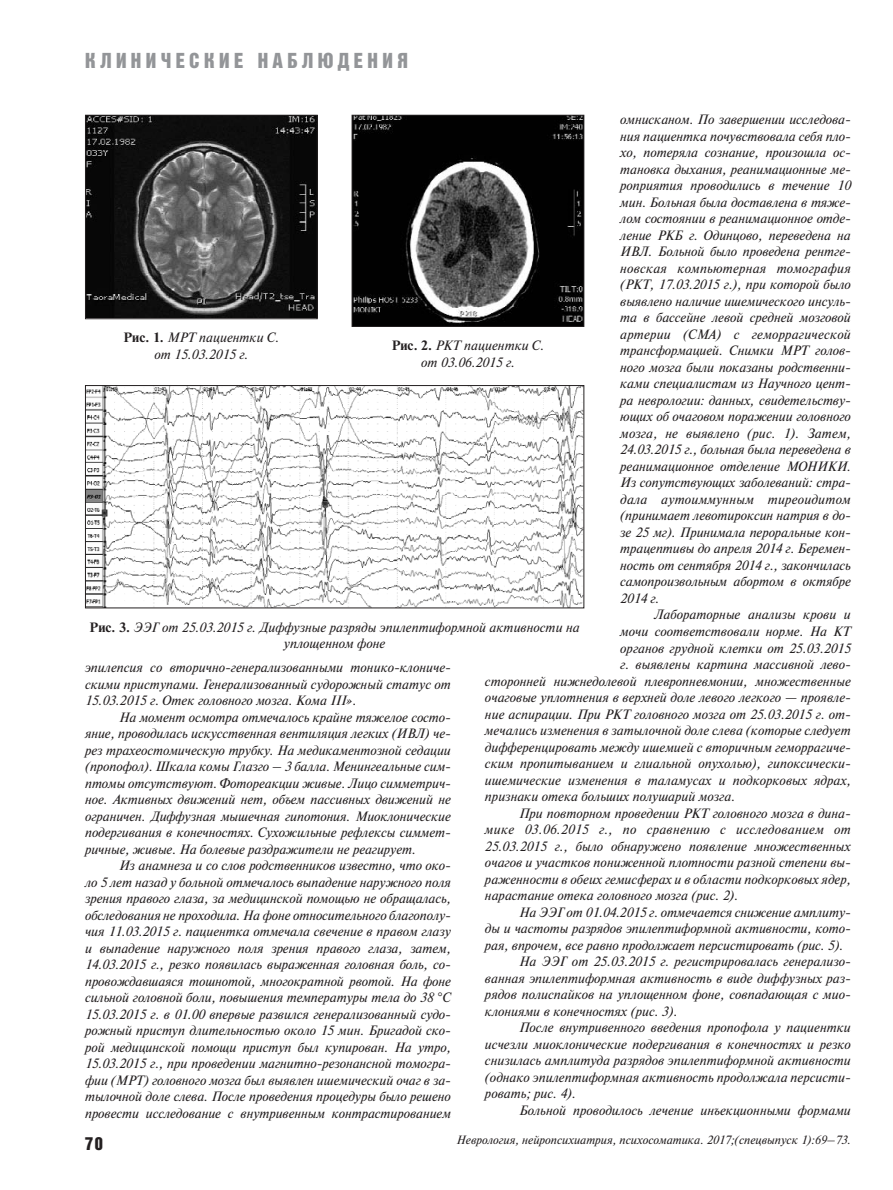
<style>
.page{position:relative;width:893px;height:1190px;background:#fff}
.page>*{position:absolute;margin:0;border:0;box-sizing:border-box;transform-origin:0 0}
.t1{font:21px "Bastion Kontrast";letter-spacing:.21em;color:#939598}
.t2{font:18px "Bastion Kontrast";color:#231f20}
.t3{font:italic 13.5px/16.5px "Newton C";color:#231f20;text-align:justify}
.t4{font:italic 13.5px "Newton C";letter-spacing:.02em;color:#231f20}
.t5{font:italic 12px "Newton C";color:#231f20}
.s1{font-weight:700;font-style:normal}
</style>
<div class="page">
<img style="left:87px;top:117px;width:228px;height:200px">
<div style="left:85px;top:115px;width:232px;height:204px;border:1px solid #231f20"></div>
<img style="left:353px;top:117px;width:229px;height:208px">
<div style="left:351px;top:115px;width:233px;height:212px;border:1px solid #231f20"></div>
<img style="left:87px;top:387px;width:495px;height:219px">
<div style="left:85px;top:385px;width:499px;height:223px;border:1px solid #231f20"></div>
<h1 class="t1" style="left:85px;top:53px;width:324px">КЛИНИЧЕСКИЕ НАБЛЮДЕНИЯ</h1>
<p class="t3" style="left:620px;top:113px;width:232px">омнисканом. По завершении исследова&shy;ния пациентка почувствовала себя пло&shy;хо, потеряла сознание, произошла ос&shy;тановка дыхания, реанимационные ме&shy;роприятия проводились в течение 10 мин. Больная была доставлена в тяже&shy;лом состоянии в реанимационное отде&shy;ление РКБ г. Одинцово, переведена на ИВЛ. Больной было проведена рентге&shy;новская компьютерная томография (РКТ, 17.03.2015 г.), при которой было выявлено наличие ишемического инсуль&shy;та в бассейне левой средней мозговой артерии (СМА) с геморрагической трансформацией. Снимки МРТ голов&shy;ного мозга были показаны родственни&shy;ками специалистам из Научного цент&shy;ра неврологии: данных, свидетельству&shy;ющих об очаговом поражении головного мозга, не выявлено (рис. 1). Затем, 24.03.2015 г., больная была переведена в реанимационное отделение МОНИКИ.<br>Из сопутствующих заболеваний: стра&shy;дала аутоиммунным тиреоидитом (принимает левотироксин натрия в до&shy;зе 25 мг). Принимала пероральные кон&shy;трацептивы до апреля 2014 г. Беремен&shy;ность от сентября 2014 г., закончилась самопроизвольным абортом в октябре 2014 г.</p>
<p class="t3" style="left:654px;top:608px;width:198px">Лабораторные анализы крови и</p>
<p class="t3" style="left:620px;top:624px;width:232px">мочи соответствовали норме. На КТ</p>
<p class="t3" style="left:620px;top:641px;width:232px">органов грудной клетки от 25.03.2015</p>
<p class="t3" style="left:620px;top:657px;width:232px">г. выявлены картина массивной лево-</p>
<p class="t3" style="left:485px;top:674px;width:367px">сторонней нижнедолевой плевропневмонии, множественные</p>
<p class="t3" style="left:485px;top:690px;width:367px">очаговые уплотнения в верхней доле левого легкого — проявле-</p>
<p class="t3" style="left:485px;top:707px;width:367px">ние аспирации. При РКТ головного мозга от 25.03.2015 г. от-</p>
<p class="t3" style="left:485px;top:723px;width:367px">мечались изменения в затылочной доле слева (которые следует</p>
<p class="t3" style="left:485px;top:740px;width:367px">дифференцировать между ишемией с вторичным геморрагиче-</p>
<p class="t3" style="left:485px;top:756px;width:367px">ским пропитыванием и глиальной опухолью), гипоксически-</p>
<p class="t3" style="left:485px;top:773px;width:367px">ишемические изменения в таламусах и подкорковых ядрах,</p>
<p class="t3" style="left:485px;top:789px;width:251px">признаки отека больших полушарий мозга.</p>
<p class="t3" style="left:519px;top:806px;width:333px">При повторном проведении РКТ головного мозга в дина-</p>
<p class="t4" style="left:485px;top:824px;width:367px">мике 03.06.2015 г., по сравнению с исследованием от</p>
<p class="t3" style="left:485px;top:839px;width:367px">25.03.2015 г., было обнаружено появление множественных</p>
<p class="t3" style="left:485px;top:855px;width:367px">очагов и участков пониженной плотности разной степени вы-</p>
<p class="t3" style="left:485px;top:872px;width:367px">раженности в обеих гемисферах и в области подкорковых ядер,</p>
<p class="t3" style="left:485px;top:888px;width:255px">нарастание отека головного мозга (рис. 2).</p>
<p class="t3" style="left:519px;top:905px;width:333px">На ЭЭГ от 01.04.2015 г. отмечается снижение амплиту-</p>
<p class="t3" style="left:485px;top:921px;width:367px">ды и частоты разрядов эпилептиформной активности, кото-</p>
<p class="t3" style="left:485px;top:938px;width:360px">рая, впрочем, все равно продолжает персистировать (рис. 5).</p>
<p class="t3" style="left:519px;top:954px;width:333px">На ЭЭГ от 25.03.2015 г. регистрировалась генерализо-</p>
<p class="t3" style="left:485px;top:971px;width:367px">ванная эпилептиформная активность в виде диффузных раз-</p>
<p class="t3" style="left:485px;top:987px;width:367px">рядов полиспайков на уплощенном фоне, совпадающая с мио-</p>
<p class="t3" style="left:485px;top:1004px;width:194px">клониями в конечностях (рис. 3).</p>
<p class="t3" style="left:519px;top:1020px;width:333px">После внутривенного введения пропофола у пациентки</p>
<p class="t3" style="left:485px;top:1037px;width:367px">исчезли миоклонические подергивания в конечностях и резко</p>
<p class="t3" style="left:485px;top:1053px;width:367px">снизилась амплитуда разрядов эпилептиформной активности</p>
<p class="t3" style="left:485px;top:1070px;width:367px">(однако эпилептиформная активность продолжала персисти-</p>
<p class="t3" style="left:485px;top:1086px;width:92px">ровать; рис. 4).</p>
<p class="t3" style="left:519px;top:1103px;width:333px">Больной проводилось лечение инъекционными формами</p>
<p class="t3" style="left:124px;top:331px;width:157px;text-align:center"><span class="s1">Рис. 1.</span> МРТ пациентки С. от 15.03.2015 г.</p>
<p class="t3" style="left:392px;top:338px;width:154px;text-align:center"><span class="s1">Рис. 2.</span> РКТ пациентки С. от 03.06.2015 г.</p>
<p class="t3" style="left:90px;top:620px;width:491px;text-align:center"><span class="s1">Рис. 3.</span> ЭЭГ от 25.03.2015 г. Диффузные разряды эпилептиформной активности на уплощенном фоне</p>
<p class="t3" style="left:85px;top:660px;width:367px">эпилепсия со вторично-генерализованными тонико-клониче&shy;скими приступами. Генерализованный судорожный статус от 15.03.2015 г. Отек головного мозга. Кома III».</p>
<p class="t3" style="left:85px;top:710px;width:367px;text-indent:34px">На момент осмотра отмечалось крайне тяжелое состо&shy;яние, проводилась искусственная вентиляция легких (ИВЛ) че&shy;рез трахеостомическую трубку. На медикаментозной седации (пропофол). Шкала комы Глазго – 3 балла. Менингеальные сим&shy;птомы отсутствуют. Фотореакции живые. Лицо симметрич&shy;ное. Активных движений нет, объем пассивных движений не ограничен. Диффузная мышечная гипотония. Миоклонические подергивания в конечностях. Сухожильные рефлексы симмет&shy;ричные, живые. На болевые раздражители не реагирует.</p>
<p class="t3" style="left:85px;top:858px;width:367px;text-indent:34px">Из анамнеза и со слов родственников известно, что око&shy;ло 5 лет назад у больной отмечалось выпадение наружного поля зрения правого глаза, за медицинской помощью не обращалась, обследования не проходила. На фоне относительного благополу&shy;чия 11.03.2015 г. пациентка отмечала свечение в правом глазу и выпадение наружного поля зрения правого глаза, затем, 14.03.2015 г., резко появилась выраженная головная боль, со&shy;провождавшаяся тошнотой, многократной рвотой. На фоне сильной головной боли, повышения температуры тела до 38 С 15.03.2015 г. в 01.00 впервые развился генерализованный судо&shy;рожный приступ длительностью около 15 мин. Бригадой ско&shy;рой медицинской помощи приступ был купирован. На утро, 15.03.2015 г., при проведении магнитно-резонансной томогра&shy;фии (МРТ) головного мозга был выявлен ишемический очаг в за&shy;тылочной доле слева. После проведения процедуры было решено провести исследование с внутривенным контрастированием</p>
<h2 class="t2" style="left:85px;top:1137px;width:19px">70</h2>
<p class="t5" style="left:456px;top:1135px;width:396px">Неврология, нейропсихиатрия, психосоматика. 2017;(спецвыпуск 1):69–73.</p>
</div>
